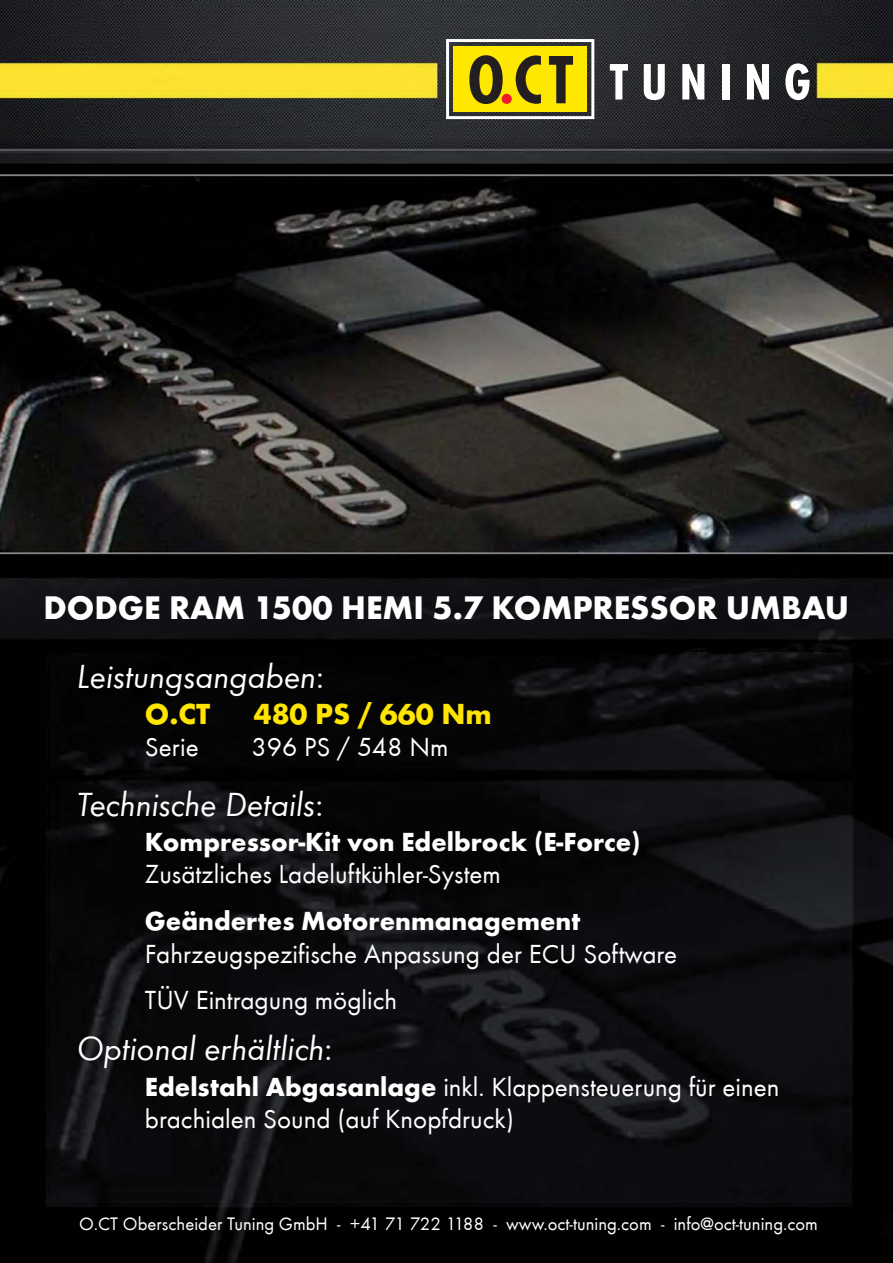
<style>
.page{position:relative;width:893px;height:1263px;background:#fff}
.page>*{position:absolute;margin:0;border:0;box-sizing:border-box;transform-origin:0 0}
.t1{font:34.5px "Futura T Book Obli";color:#fff}
.t2{font:700 33.75px "Futura T";color:#fff}
.t3{font:700 30px "Futura T";color:#ffe500}
.t4{font:27px/46.8px "Futura T";color:#fff}
.t5{font:700 27px "Futura T";color:#fff}
.t6{font:18.6px "Futura T";color:#fff}
.s1{font-family:"Futura T"}
.s2{font-weight:700}
</style>
<div class="page">
<img style="left:0;top:0;width:893px;height:1263px">
<svg style="left:446px;top:39px;width:148px;height:80px;background:#b8a929"></svg>
<svg style="left:610px;top:64px;width:18px;height:36px"></svg>
<svg style="left:644px;top:64px;width:21px;height:36px"></svg>
<svg style="left:682px;top:64px;width:22px;height:36px"></svg>
<div style="left:722px;top:64px;width:7px;height:36px;background:#fff"></div>
<svg style="left:747px;top:64px;width:22px;height:36px"></svg>
<svg style="left:785px;top:63px;width:24px;height:37px"></svg>
<p class="t2" style="left:43px;top:587px;width:807px">DODGE RAM 1500 HEMI 5.7 KOMPRESSOR UMBAU</p>
<p class="t1" style="left:77px;top:655px;width:249px">Leistungsangaben<span class="s1">:</span></p>
<p class="t3" style="left:145px;top:696px;width:67px">O.CT</p>
<p class="t3" style="left:254px;top:696px;width:240px">480 PS / 660 Nm</p>
<p class="t4" style="left:145px;top:724px;width:55px">Serie</p>
<p class="t4" style="left:251px;top:724px;width:198px">396 PS / 548 Nm</p>
<p class="t1" style="left:77px;top:783px;width:248px">Technische Details<span class="s1">:</span></p>
<p class="t5" style="left:145px;top:826px;width:497px">Kompressor-Kit von Edelbrock (E-Force)</p>
<p class="t4" style="left:145px;top:851px;width:357px">Zusätzliches Ladeluftkühler-System</p>
<p class="t5" style="left:145px;top:905px;width:437px">Geändertes Motorenmanagement</p>
<p class="t4" style="left:145px;top:930px;width:534px">Fahrzeugspezifische Anpassung der ECU Software<br>TÜV Eintragung möglich</p>
<p class="t1" style="left:77px;top:1028px;width:257px">Optional erhältlich<span class="s1">:</span></p>
<p class="t4" style="left:145px;top:1070px;width:636px;line-height:32.4px"><span class="s2">Edelstahl Abgasanlage</span> inkl. Klappensteuerung für einen brachialen Sound (auf Knopfdruck)</p>
<p class="t6" style="left:79px;top:1212px;width:740px">O.CT Oberscheider Tuning GmbH - +41 71 722 1188 - www.oct-tuning.com - info@oct-tuning.com</p>
</div>
